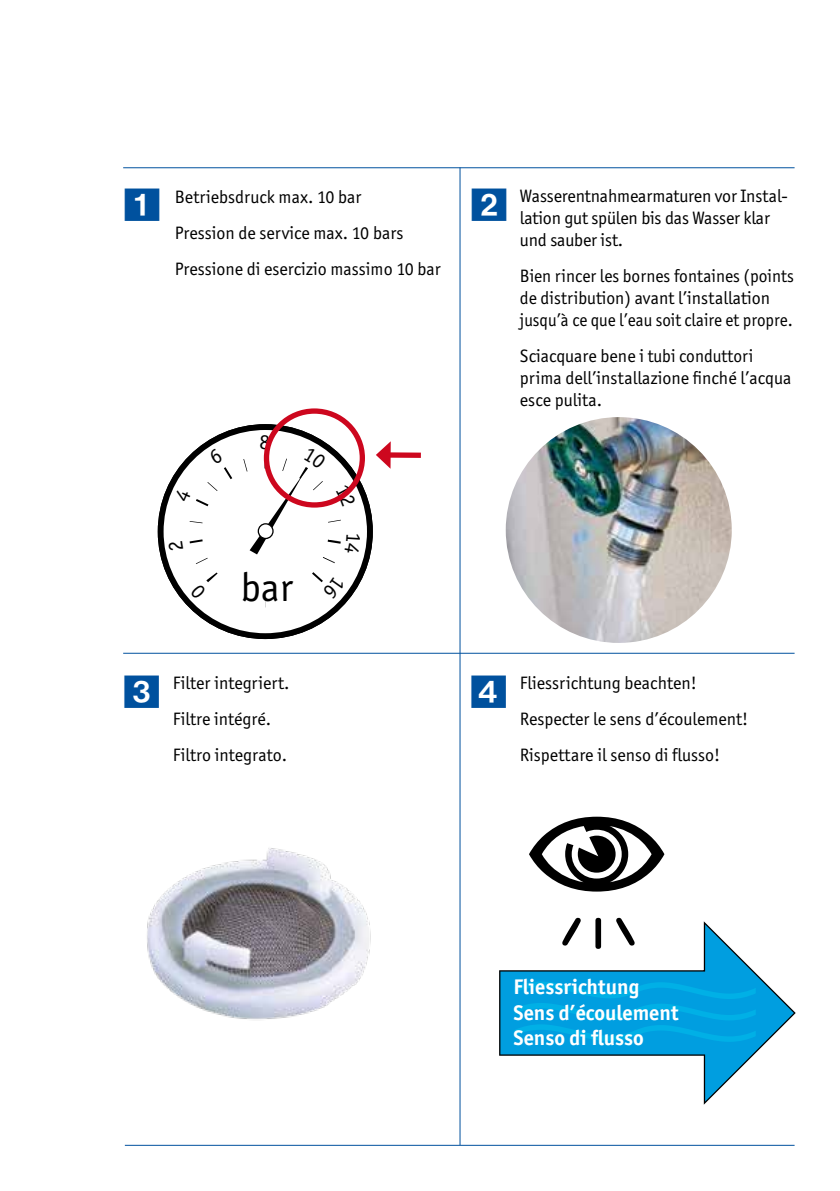
<style>
.page{position:relative;width:840px;height:1191px;background:#fff}
.page>*{position:absolute;margin:0;border:0;box-sizing:border-box;transform-origin:0 0}
.t1{font:40.4px "Officina San ITC";color:#000}
.t2{font:700 21.2px/25.4px "Officina San ITC";color:#fff}
.t3{font:21.2px "Officina San ITC";color:#000}
.t4{font:18px/36px "Officina San ITC";color:#000}
</style>
<div class="page">
<img style="left:147px;top:848px;width:224px;height:171px">
<hr style="left:459px;top:167px;width:1px;height:978px;background:#00519e">
<hr style="left:123px;top:167px;width:671px;height:1px;background:#00519e">
<hr style="left:123px;top:653px;width:671px;height:1px;background:#00519e">
<hr style="left:125px;top:1145px;width:669px;height:1px;background:#00519e">
<svg style="left:161px;top:427px;width:208px;height:209px"></svg>
<div style="left:158px;top:425px;width:214px;height:213px;border:5px solid #000;border-radius:50%"></div>
<div style="left:385px;top:452px;width:35px;height:6px;background:#cd071e"></div>
<svg style="left:376px;top:442px;width:14px;height:26px"></svg>
<div style="left:264px;top:408px;width:101px;height:99px;border:5px solid #cd071e;border-radius:50%"></div>
<svg style="left:499px;top:921px;width:296px;height:183px"></svg>
<svg style="left:514px;top:981px;width:241px;height:60px;background:#00a2e1"></svg>
<svg style="left:529px;top:816px;width:135px;height:75px"></svg>
<svg style="left:562px;top:918px;width:72px;height:31px"></svg>
<img style="left:505px;top:417px;width:226px;height:226px;border-radius:113px">
<svg style="left:168px;top:441px;width:192px;height:185px"></svg>
<p class="t4" style="left:175px;top:179px;width:267px">Betriebsdruck max. 10 bar<br>Pression de service max. 10 bars<br>Pressione di esercizio massimo 10 bar</p>
<p class="t3" style="left:259px;top:430px;width:12px">8</p>
<h1 class="t1" style="left:241px;top:564px;width:54px">bar</h1>
<p class="t4" style="left:173px;top:665px;width:118px">Filter integriert.<br>Filtre intégré.<br>Filtro integrato.</p>
<p class="t4" style="left:519px;top:184px;width:269px;line-height:22px">Wasserentnahmearmaturen vor Instal&shy;lation gut spülen bis das Wasser klar und sauber ist.</p>
<p class="t4" style="left:519px;top:264px;width:275px;line-height:22px">Bien rincer les bornes fontaines (points de distribution) avant l’installation jusqu’à ce que l’eau soit claire et propre.</p>
<p class="t4" style="left:519px;top:344px;width:273px;line-height:22px">Sciacquare bene i tubi conduttori prima dell’installazione finché l’acqua esce pulita.</p>
<p class="t4" style="left:519px;top:665px;width:229px">Fliessrichtung beachten!<br>Respecter le sens d’écoulement!<br>Rispettare il senso di flusso!</p>
<p class="t2" style="left:513px;top:974px;width:167px">Fliessrichtung<br>Sens d’écoulement<br>Senso di flusso</p>
</div>
